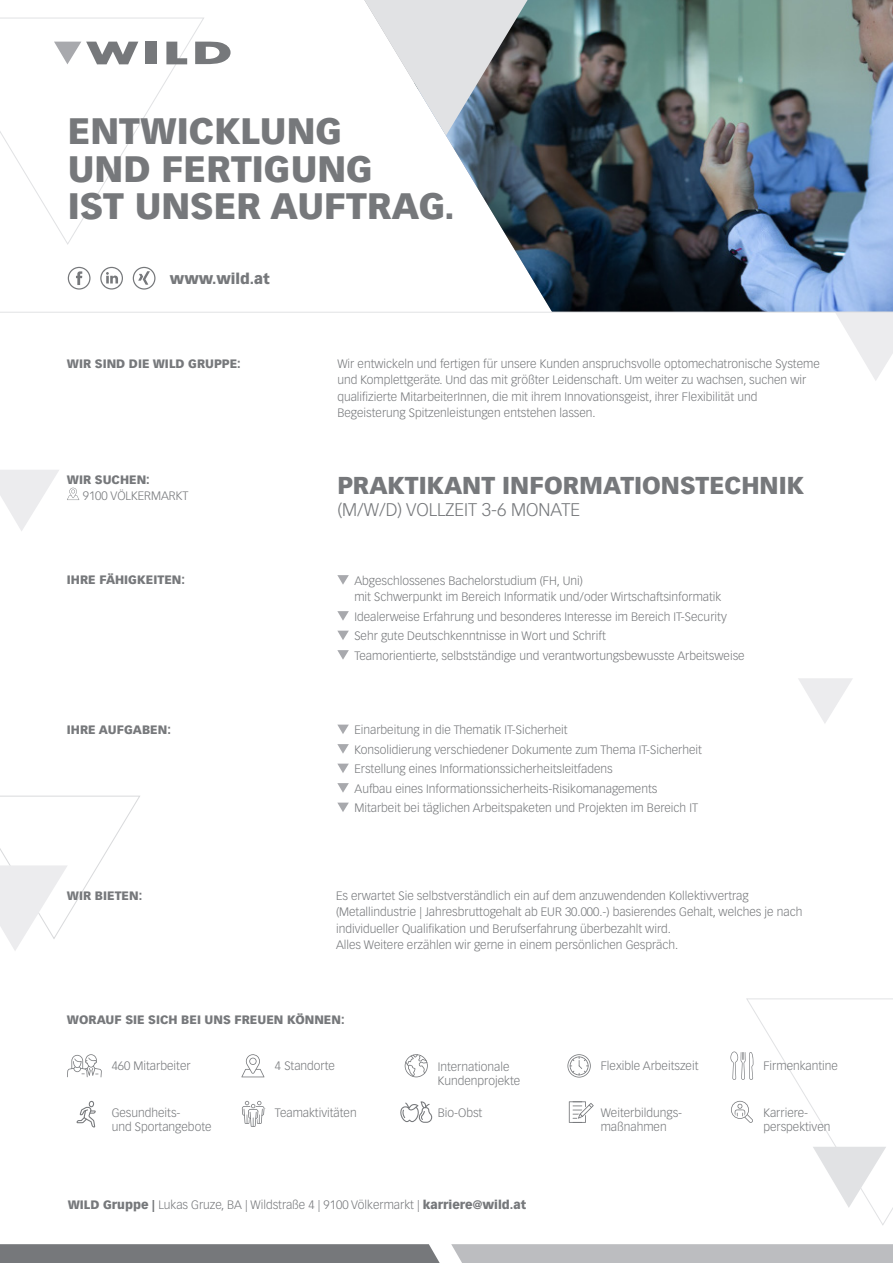
<style>
.page{position:relative;width:893px;height:1263px;background:#fff}
.page>*{position:absolute;margin:0;border:0;box-sizing:border-box;transform-origin:0 0}
.t1{font:900 36.15px "Vectora LT Std";color:#76787b}
.t2{font:900 24px "Vectora LT Std";color:#76787b}
.t3{font:300 18px "Vectora LT Std";color:#76787b}
.t4{font:900 14.7px "Vectora LT Std";color:#76787b}
.t5{font:300 12px/16.5px "Vectora LT Std";color:#76787b}
.t6{font:900 12px "Vectora LT Std";color:#76787b}
.s1{font-weight:900}
</style>
<div class="page">
<img style="left:446px;top:0;width:447px;height:312px">
<svg style="left:0;top:17px;width:205px;height:228px"></svg>
<svg style="left:364px;top:0;width:164px;height:136px"></svg>
<svg style="left:68px;top:267px;width:23px;height:23px"></svg>
<svg style="left:100px;top:267px;width:23px;height:23px"></svg>
<svg style="left:133px;top:267px;width:22px;height:23px"></svg>
<div style="left:451px;top:1244px;width:442px;height:19px;background:#bcbdc0"></div>
<div style="left:0;top:1244px;width:440px;height:19px;background:#76787b"></div>
<svg style="left:836px;top:313px;width:57px;height:68px"></svg>
<svg style="left:0;top:470px;width:59px;height:61px"></svg>
<svg style="left:798px;top:678px;width:55px;height:45px"></svg>
<hr style="left:0;top:312px;width:893px;height:1px;background:#e1e2e4">
<svg style="left:0;top:795px;width:140px;height:156px"></svg>
<svg style="left:195px;top:42px;width:36px;height:22px"></svg>
<div style="left:146px;top:42px;width:11px;height:22px;background:#76787b"></div>
<svg style="left:166px;top:42px;width:21px;height:22px"></svg>
<svg style="left:54px;top:42px;width:84px;height:22px"></svg>
<svg style="left:67px;top:488px;width:12px;height:12px"></svg>
<svg style="left:337px;top:575px;width:12px;height:10px"></svg>
<svg style="left:337px;top:611px;width:12px;height:10px"></svg>
<svg style="left:337px;top:631px;width:12px;height:9px"></svg>
<svg style="left:337px;top:650px;width:12px;height:10px"></svg>
<svg style="left:337px;top:725px;width:12px;height:9px"></svg>
<svg style="left:337px;top:744px;width:12px;height:10px"></svg>
<svg style="left:337px;top:764px;width:12px;height:9px"></svg>
<svg style="left:337px;top:783px;width:12px;height:10px"></svg>
<svg style="left:337px;top:803px;width:12px;height:9px"></svg>
<svg style="left:242px;top:1101px;width:22px;height:26px"></svg>
<svg style="left:241px;top:1054px;width:23px;height:23px"></svg>
<svg style="left:567px;top:1054px;width:24px;height:23px"></svg>
<svg style="left:67px;top:1054px;width:35px;height:23px"></svg>
<svg style="left:405px;top:1054px;width:23px;height:23px"></svg>
<svg style="left:569px;top:1101px;width:25px;height:22px"></svg>
<svg style="left:77px;top:1101px;width:19px;height:26px"></svg>
<svg style="left:400px;top:1101px;width:32px;height:22px"></svg>
<svg style="left:730px;top:998px;width:163px;height:227px"></svg>
<p class="t1" style="left:68px;top:109px;width:276px">ENTWICKLUNG</p>
<p class="t1" style="left:68px;top:146px;width:307px">UND FERTIGUNG</p>
<p class="t1" style="left:68px;top:184px;width:389px">IST UNSER AUFTRAG.</p>
<p class="t4" style="left:170px;top:269px;width:101px">www.wild.at</p>
<p class="t6" style="left:67px;top:356px;width:175px">WIR SIND DIE WILD GRUPPE:</p>
<p class="t5" style="left:337px;top:355px;width:484px">Wir entwickeln und fertigen für unsere Kunden anspruchsvolle optomechatronische Systeme und Komplettgeräte. Und das mit größter Leidenschaft. Um weiter zu wachsen, suchen wir qualifizierte MitarbeiterInnen, die mit ihrem Innovationsgeist, ihrer Flexibilität und</p>
<p class="t5" style="left:337px;top:405px;width:260px">Begeisterung Spitzenleistungen entstehen lassen.</p>
<p class="t6" style="left:67px;top:472px;width:84px">WIR SUCHEN:</p>
<p class="t5" style="left:83px;top:488px;width:107px">9100 VÖLKERMARKT</p>
<p class="t2" style="left:337px;top:470px;width:468px">PRAKTIKANT INFORMATIONSTECHNIK</p>
<p class="t3" style="left:337px;top:499px;width:244px">(M/W/D) VOLLZEIT 3-6 MONATE</p>
<p class="t6" style="left:67px;top:573px;width:120px">IHRE FÄHIGKEITEN:</p>
<p class="t5" style="left:354px;top:572px;width:369px">Abgeschlossenes Bachelorstudium (FH, Uni)<br>mit Schwerpunkt im Bereich Informatik und/oder Wirtschaftsinformatik</p>
<p class="t5" style="left:354px;top:608px;width:374px">Idealerweise Erfahrung und besonderes Interesse im Bereich IT-Security</p>
<p class="t5" style="left:354px;top:628px;width:253px">Sehr gute Deutschkenntnisse in Wort und Schrift</p>
<p class="t5" style="left:354px;top:647px;width:392px">Teamorientierte, selbstständige und verantwortungsbewusste Arbeitsweise</p>
<p class="t6" style="left:67px;top:722px;width:106px">IHRE AUFGABEN:</p>
<p class="t5" style="left:354px;top:722px;width:215px">Einarbeitung in die Thematik IT-Sicherheit</p>
<p class="t5" style="left:354px;top:741px;width:349px">Konsolidierung verschiedener Dokumente zum Thema IT-Sicherheit</p>
<p class="t5" style="left:354px;top:761px;width:260px">Erstellung eines Informationssicherheitsleitfadens</p>
<p class="t5" style="left:355px;top:780px;width:304px">Aufbau eines Informationssicherheits-Risikomanagements</p>
<p class="t5" style="left:354px;top:800px;width:345px">Mitarbeit bei täglichen Arbeitspaketen und Projekten im Bereich IT</p>
<p class="t6" style="left:67px;top:888px;width:77px">WIR BIETEN:</p>
<p class="t5" style="left:336px;top:887px;width:414px">Es erwartet Sie selbstverständlich ein auf dem anzuwendenden Kollektivvertrag</p>
<p class="t5" style="left:336px;top:904px;width:468px">(Metallindustrie | Jahresbruttogehalt ab EUR 30.000.-) basierendes Gehalt, welches je nach</p>
<p class="t5" style="left:336px;top:920px;width:336px">individueller Qualifikation und Berufserfahrung überbezahlt wird.</p>
<p class="t5" style="left:336px;top:937px;width:344px">Alles Weitere erzählen wir gerne in einem persönlichen Gespräch.</p>
<p class="t6" style="left:67px;top:1012px;width:279px">WORAUF SIE SICH BEI UNS FREUEN KÖNNEN:</p>
<p class="t5" style="left:112px;top:1058px;width:80px">460 Mitarbeiter</p>
<p class="t5" style="left:275px;top:1058px;width:62px">4 Standorte</p>
<p class="t5" style="left:438px;top:1058px;width:73px">Internationale</p>
<p class="t5" style="left:601px;top:1058px;width:99px">Flexible Arbeitszeit</p>
<p class="t5" style="left:438px;top:1073px;width:84px">Kundenprojekte</p>
<p class="t5" style="left:112px;top:1104px;width:70px">Gesundheits-</p>
<p class="t5" style="left:438px;top:1104px;width:46px">Bio-Obst</p>
<p class="t5" style="left:112px;top:1119px;width:101px">und Sportangebote</p>
<p class="t5" style="left:275px;top:1104px;width:83px">Teamaktivitäten</p>
<p class="t5" style="left:68px;top:1196px;width:460px"><span class="s1">WILD Gruppe |</span> Lukas Gruze, BA | Wildstraße 4 | 9100 Völkermarkt | <span class="s1">karriere@wild.at</span></p>
<p class="t5" style="left:601px;top:1104px;width:83px">Weiterbildungs-</p>
<p class="t5" style="left:601px;top:1119px;width:68px">maßnahmen</p>
<p class="t5" style="left:763px;top:1058px;width:76px">Firmenkantine</p>
<p class="t5" style="left:763px;top:1104px;width:46px">Karriere-</p>
<p class="t5" style="left:763px;top:1119px;width:69px">perspektiven</p>
</div>
